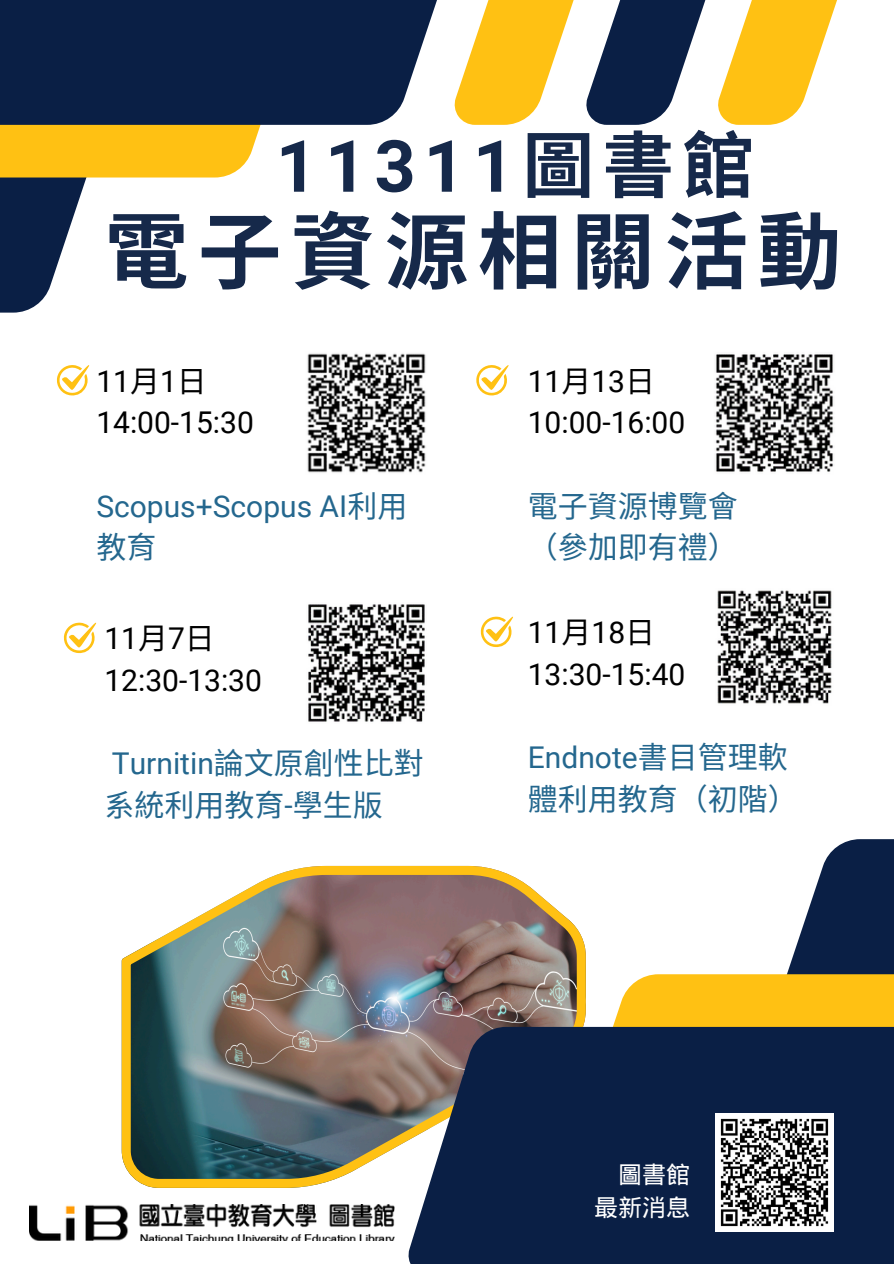
<style>
.page{position:relative;width:894px;height:1264px;background:#fff}
.page>*{position:absolute;margin:0;border:0;box-sizing:border-box;transform-origin:0 0}
.t1{font:700 84px "Noto Sans CJ Ksc";letter-spacing:.11em;color:#16294a}
.t2{font:700 72px "Roboto";letter-spacing:.11em;color:#16294a}
.t3{font:30px/41.7px "Roboto";color:#000}
.t4{font:30px/41.7px "Noto Sans CJ Ksc";color:#24678e}
.t5{font:30px/41.7px "Roboto";color:#24678e}
.t6{font:24px "Wen Quan Yi Micro Hei";color:#fff}
.s1{font-family:"Noto Sans CJ Ksc"}
.s2{font-family:"Roboto"}
</style>
<div class="page">
<img style="left:122px;top:866px;width:463px;height:321px">
<svg style="left:56px;top:365px;width:33px;height:31px"></svg>
<svg style="left:476px;top:365px;width:32px;height:31px"></svg>
<svg style="left:63px;top:622px;width:33px;height:31px"></svg>
<svg style="left:0;top:177px;width:111px;height:135px;fill:#0a1f45"></svg>
<div style="left:0;top:125px;width:261px;height:52px;background:#ffc113"></div>
<svg style="left:787px;top:839px;width:106px;height:135px;fill:#0a1f45"></svg>
<svg style="left:560px;top:974px;width:333px;height:52px;background:#f8c534"></svg>
<div style="left:0;top:0;width:464px;height:125px;background:#0a1f45"></div>
<svg style="left:407px;top:1026px;width:486px;height:237px;background:#192b4c"></svg>
<svg style="left:454px;top:0;width:120px;height:125px;fill:#ffc113"></svg>
<svg style="left:586px;top:0;width:120px;height:125px;fill:#0a1f45"></svg>
<svg style="left:718px;top:0;width:119px;height:125px;fill:#ffc113"></svg>
<img style="left:307px;top:353px;width:119px;height:120px">
<img style="left:715px;top:354px;width:119px;height:118px">
<img style="left:308px;top:604px;width:117px;height:118px">
<svg style="left:480px;top:616px;width:33px;height:31px"></svg>
<img style="left:717px;top:590px;width:115px;height:114px">
<img style="left:30px;top:1204px;width:364px;height:36px">
<img style="left:715px;top:1113px;width:118px;height:118px">
<h3 class="t2" style="left:276px;top:125px;width:474px">11311<span class="s1">圖書館</span></h3>
<p class="t1" style="left:104px;top:185px;width:738px">電子資源相關活動</p>
<h1 class="t3" style="left:96px;top:361px;width:159px">11<span class="s1">月</span>1<span class="s1">日<br></span>14:00-15:30</h1>
<p class="t5" style="left:96px;top:485px;width:308px">Scopus+Scopus AI<span class="s1">利用教育</span></p>
<p class="t3" style="left:104px;top:618px;width:159px">11<span class="s1">月</span>7<span class="s1">日<br></span>12:30-13:30</p>
<h3 class="t4" style="left:104px;top:741px;width:321px"><span class="s2">Turnitin</span>論文原創性比對系統利用教育<span class="s2">-</span>學生版</h3>
<h3 class="t3" style="left:527px;top:361px;width:159px">11<span class="s1">月</span>13<span class="s1">日<br></span>10:00-16:00</h3>
<h3 class="t4" style="left:527px;top:483px;width:211px">電子資源博覽會（參加即有禮）</h3>
<p class="t3" style="left:527px;top:612px;width:159px">11<span class="s1">月</span>18<span class="s1">日<br></span>13:30-15:40</p>
<p class="t4" style="left:527px;top:735px;width:271px"><span class="s2">Endnote</span>書目管理軟體利用教育（初階）</p>
<p class="t6" style="left:618px;top:1160px;width:73px">圖書館</p>
<h3 class="t6" style="left:594px;top:1193px;width:97px">最新消息</h3>
</div>
